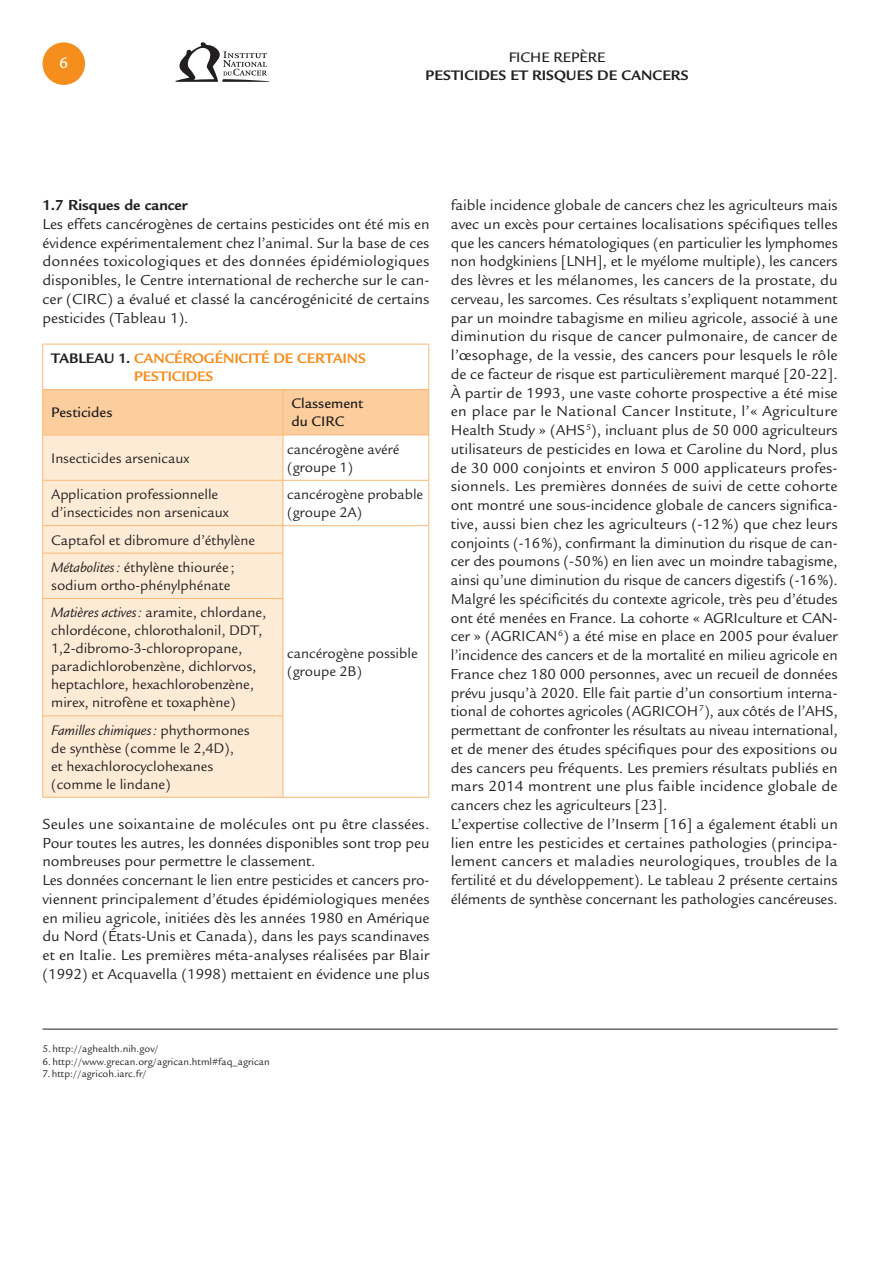
<style>
.page{position:relative;width:893px;height:1263px;background:#fff}
.page>*{position:absolute;margin:0;border:0;box-sizing:border-box;transform-origin:0 0}
.t1{font:500 16.5px "Legacy Sans Std";color:#fff}
.t2{font:15.75px/18.8px "Legacy Sans Std";letter-spacing:-.005em;color:#231f20}
.t3{font:700 15.75px "Legacy Sans Std";color:#231f20}
.t4{font:15px/18px "Legacy Sans Std";letter-spacing:-.005em;color:#231f20}
.t5{font:700 15px/18px "Legacy Sans Std";letter-spacing:-.01em;color:#f68e1e}
.t6{font:500 15px/18px "Legacy Sans Std";color:#231f20}
.t7{font:700 15px "Legacy Sans Std";color:#231f20}
.t8{font:10.5px "Legacy Sans Std";color:#231f20}
.s1{color:#231f20}
.s2{font-style:italic}
</style>
<div class="page">
<hr style="left:43px;top:1029px;width:795px;height:1px;background:#231f20">
<div style="left:43px;top:390px;width:386px;height:45px;background:#fdce9d"></div>
<div style="left:43px;top:436px;width:240px;height:361px;background:#feebd6"></div>
<hr style="left:43px;top:344px;width:240px;height:1px;background:#fbb773">
<hr style="left:42px;top:344px;width:1px;height:45px;background:#fbb773">
<hr style="left:283px;top:344px;width:146px;height:1px;background:#fbb773">
<hr style="left:429px;top:344px;width:1px;height:45px;background:#fbb773">
<hr style="left:43px;top:389px;width:240px;height:1px;background:#fbb773">
<hr style="left:42px;top:390px;width:1px;height:45px;background:#fbb773">
<hr style="left:283px;top:389px;width:146px;height:1px;background:#fbb773">
<hr style="left:283px;top:390px;width:1px;height:45px;background:#fbb773">
<hr style="left:429px;top:390px;width:1px;height:45px;background:#fbb773">
<hr style="left:43px;top:435px;width:240px;height:1px;background:#fbb773">
<hr style="left:42px;top:435px;width:1px;height:45px;background:#fbb773">
<hr style="left:283px;top:435px;width:146px;height:1px;background:#fbb773">
<hr style="left:283px;top:435px;width:1px;height:45px;background:#fbb773">
<hr style="left:429px;top:435px;width:1px;height:45px;background:#fbb773">
<hr style="left:43px;top:480px;width:240px;height:1px;background:#fbb773">
<hr style="left:42px;top:480px;width:1px;height:45px;background:#fbb773">
<hr style="left:283px;top:480px;width:146px;height:1px;background:#fbb773">
<hr style="left:283px;top:480px;width:1px;height:45px;background:#fbb773">
<hr style="left:429px;top:480px;width:1px;height:45px;background:#fbb773">
<hr style="left:43px;top:525px;width:240px;height:1px;background:#fbb773">
<svg style="left:42px;top:526px;width:1px;height:27px"></svg>
<hr style="left:283px;top:525px;width:146px;height:1px;background:#fbb773">
<svg style="left:283px;top:526px;width:1px;height:27px"></svg>
<svg style="left:429px;top:526px;width:1px;height:27px"></svg>
<hr style="left:429px;top:553px;width:1px;height:45px;background:#fbb773">
<hr style="left:429px;top:598px;width:1px;height:118px;background:#fbb773">
<hr style="left:429px;top:716px;width:1px;height:81px;background:#fbb773">
<hr style="left:283px;top:797px;width:146px;height:1px;background:#fbb773">
<hr style="left:43px;top:553px;width:240px;height:1px;background:#fbb773">
<hr style="left:42px;top:553px;width:1px;height:45px;background:#fbb773">
<hr style="left:283px;top:553px;width:1px;height:45px;background:#fbb773">
<hr style="left:43px;top:598px;width:240px;height:1px;background:#fbb773">
<hr style="left:42px;top:599px;width:1px;height:117px;background:#fbb773">
<hr style="left:283px;top:599px;width:1px;height:117px;background:#fbb773">
<hr style="left:43px;top:716px;width:240px;height:1px;background:#fbb773">
<hr style="left:42px;top:716px;width:1px;height:81px;background:#fbb773">
<hr style="left:283px;top:716px;width:1px;height:81px;background:#fbb773">
<hr style="left:43px;top:797px;width:240px;height:1px;background:#fbb773">
<svg style="left:175px;top:42px;width:95px;height:40px"></svg>
<div style="left:43px;top:42px;width:42px;height:43px;background:#f68e1e;border-radius:50%"></div>
<p class="t1" style="left:59px;top:56px;width:10px">6</p>
<p class="t6" style="left:509px;top:49px;width:98px">FICHE REPÈRE</p>
<p class="t7" style="left:426px;top:69px;width:264px">PESTICIDES ET RISQUES DE CANCERS</p>
<p class="t3" style="left:43px;top:199px;width:147px">1.7 Risques de cancer</p>
<p class="t2" style="left:43px;top:216px;width:389px;text-align:justify">Les effets cancérogènes de certains pesticides ont été mis en évidence expérimentalement chez l’animal. Sur la base de ces données toxicologiques et des données épidémiologiques disponibles, le Centre international de recherche sur le can&shy;cer (CIRC) a évalué et classé la cancérogénicité de certains pesticides (Tableau 1).</p>
<p class="t5" style="left:134px;top:351px;width:233px;text-indent:-83px"><span class="s1">TABLEAU 1.</span> CANCÉROGÉNICITÉ DE CERTAINS<br>PESTICIDES</p>
<p class="t6" style="left:51px;top:405px;width:63px">Pesticides</p>
<p class="t6" style="left:291px;top:396px;width:73px">Classement du CIRC</p>
<p class="t4" style="left:51px;top:451px;width:140px">Insecticides arsenicaux</p>
<p class="t4" style="left:287px;top:442px;width:114px">cancérogène avéré (groupe 1)</p>
<p class="t4" style="left:51px;top:487px;width:179px">Application professionnelle d’insecticides non arsenicaux</p>
<p class="t4" style="left:287px;top:487px;width:138px">cancérogène probable (groupe 2A)</p>
<p class="t4" style="left:51px;top:532px;width:205px">Captafol et dibromure d’éthylène</p>
<p class="t4" style="left:51px;top:560px;width:185px"><span class="s2">Métabolites :</span> éthylène thiourée ; sodium ortho-phénylphénate</p>
<p class="t4" style="left:51px;top:605px;width:217px"><span class="s2">Matières actives :</span> aramite, chlordane, chlordécone, chlorothalonil, DDT, 1,2-dibromo-3-chloropropane, paradichlorobenzène, dichlorvos, heptachlore, hexachlorobenzène, mirex, nitrofène et toxaphène)</p>
<p class="t4" style="left:51px;top:723px;width:200px"><span class="s2">Familles chimiques :</span> phythormones de synthèse (comme le 2,4D),<br>et hexachlorocyclohexanes (comme le lindane)</p>
<p class="t2" style="left:43px;top:816px;width:389px">Seules une soixantaine de molécules ont pu être classées.<br>Pour toutes les autres, les données disponibles sont trop peu nombreuses pour permettre le classement.<br>Les données concernant le lien entre pesticides et cancers pro&shy;viennent principalement d’études épidémiologiques menées en milieu agricole, initiées dès les années 1980 en Amérique du Nord (États-Unis et Canada), dans les pays scandinaves et en Italie. Les premières méta-analyses réalisées par Blair (1992) et Acquavella (1998) mettaient en évidence une plus</p>
<p class="t4" style="left:287px;top:645px;width:132px">cancérogène possible (groupe 2B)</p>
<p class="t2" style="left:451px;top:197px;width:389px">faible incidence globale de cancers chez les agriculteurs mais avec un excès pour certaines localisations spécifiques telles que les cancers hématologiques (en particulier les lymphomes non hodgkiniens [LNH], et le myélome multiple), les cancers des lèvres et les mélanomes, les cancers de la prostate, du cerveau, les sarcomes. Ces résultats s’expliquent notamment par un moindre tabagisme en milieu agricole, associé à une diminution du risque de cancer pulmonaire, de cancer de l’œsophage, de la vessie, des cancers pour lesquels le rôle de ce facteur de risque est particulièrement marqué [20-22].<br>À partir de 1993, une vaste cohorte prospective a été mise en place par le National Cancer Institute, l’« Agriculture Health Study » (AHS <sup>5</sup>), incluant plus de 50 000 agriculteurs utilisateurs de pesticides en Iowa et Caroline du Nord, plus de 30 000 conjoints et environ 5 000 applicateurs profes&shy;sionnels. Les premières données de suivi de cette cohorte ont montré une sous-incidence globale de cancers significa&shy;tive, aussi bien chez les agriculteurs (-12 %) que chez leurs conjoints (-16 %), confirmant la diminution du risque de can&shy;cer des poumons (-50 %) en lien avec un moindre tabagisme, ainsi qu’une diminution du risque de cancers digestifs (-16 %).<br>Malgré les spécificités du contexte agricole, très peu d’études ont été menées en France. La cohorte « AGRIculture et CAN&shy;cer » (AGRICAN <sup>6</sup>) a été mise en place en 2005 pour évaluer l’incidence des cancers et de la mortalité en milieu agricole en France chez 180 000 personnes, avec un recueil de données prévu jusqu’à 2020. Elle fait partie d’un consortium interna&shy;tional de cohortes agricoles (AGRICOH <sup>7</sup>), aux côtés de l’AHS, permettant de confronter les résultats au niveau international, et de mener des études spécifiques pour des expositions ou des cancers peu fréquents. Les premiers résultats publiés en mars 2014 montrent une plus faible incidence globale de cancers chez les agriculteurs [23].<br>L’expertise collective de l’Inserm [16] a également établi un lien entre les pesticides et certaines pathologies (principa&shy;lement cancers et maladies neurologiques, troubles de la fertilité et du développement). Le tableau 2 présente certains éléments de synthèse concernant les pathologies cancéreuses.</p>
<p class="t8" style="left:43px;top:1045px;width:118px">5. http://aghealth.nih.gov/</p>
<p class="t8" style="left:43px;top:1057px;width:229px">6. http://www.grecan.org/agrican.html#faq_agrican</p>
<p class="t8" style="left:43px;top:1070px;width:106px">7. http://agricoh.iarc.fr/</p>
</div>
